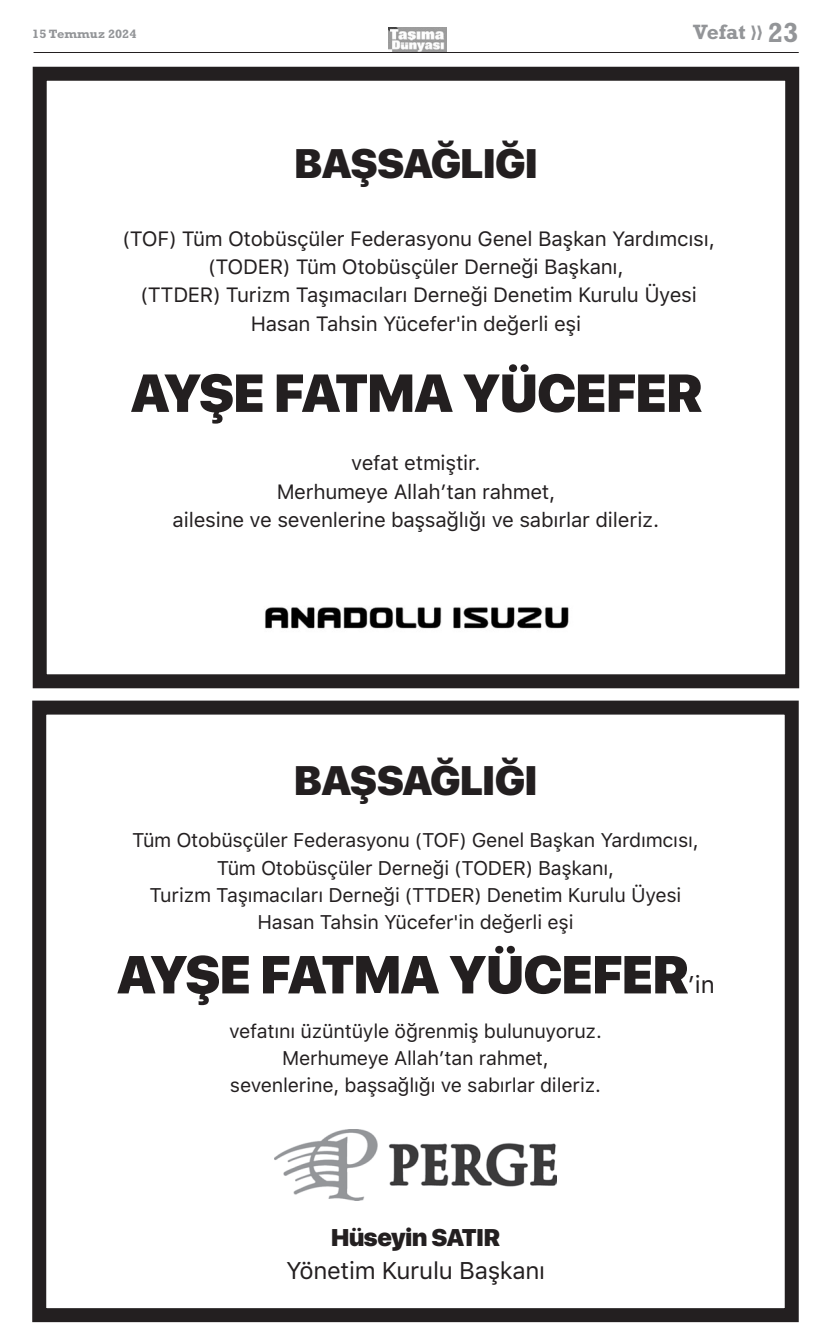
<style>
.page{position:relative;width:831px;height:1342px;background:#fff}
.page>*{position:absolute;margin:0;border:0;box-sizing:border-box;transform-origin:0 0}
.t1{font:900 51.89px ".SFNS Display";letter-spacing:-.015em;color:#231f20}
.t2{font:900 39.99px ".SFNS Display";letter-spacing:-.02em;color:#231f20}
.t3{font:23.54px ".SFNS Text";letter-spacing:-.015em;color:#231f20}
.t4{font:900 23.54px ".SFNS Display";letter-spacing:-.015em;color:#231f20}
.t5{font:21px "Rockwell Bold Tr";color:#939598}
.t6{font:20.12px/28.4px ".SFNS Text";letter-spacing:-.015em;color:#231f20;text-align:center}
.t7{font:19.25px/27.2px ".SFNS Text";letter-spacing:-.015em;color:#231f20;text-align:center}
.t8{font:12.25px "Rockwell Bold Tr";color:#939598;scale:1.05 1}
.s1{font-size:28px}
.s2{font-family:".SFNS Text";font-weight:400;font-size:23.54px}
</style>
<div class="page">
<div style="left:33px;top:67px;width:766px;height:621px;border:14px solid #231f20"></div>
<img style="left:265px;top:607px;width:304px;height:22px">
<div style="left:32px;top:701px;width:767px;height:621px;border:14px solid #231f20"></div>
<img style="left:275px;top:1130px;width:281px;height:70px">
<img style="left:388px;top:28px;width:58px;height:24px">
<hr style="left:34px;top:52px;width:765px;height:1px;background:#231f20">
<p class="t8" style="left:32px;top:30px;width:101px">15 Temmuz 2024</p>
<p class="t5" style="left:693px;top:25px;width:107px">Vefat ❭❭ <span class="s1">23</span></p>
<h2 class="t2" style="left:295px;top:140px;width:245px">BAŞSAĞLIĞI</h2>
<p class="t6" style="left:123px;top:224px;width:594px">(TOF) Tüm Otobüsçüler Federasyonu Genel Başkan Yardımcısı, (TODER) Tüm Otobüsçüler Derneği Başkanı,<br>(TTDER) Turizm Taşımacıları Derneği Denetim Kurulu Üyesi Hasan Tahsin Yücefer'in değerli eşi</p>
<h1 class="t1" style="left:130px;top:364px;width:574px">AYŞE FATMA YÜCEFER</h1>
<p class="t6" style="left:173px;top:449px;width:488px">vefat etmiştir.<br>Merhumeye Allah’tan rahmet,<br>ailesine ve sevenlerine başsağlığı ve sabırlar dileriz.</p>
<h2 class="t2" style="left:294px;top:758px;width:245px">BAŞSAĞLIĞI</h2>
<p class="t7" style="left:132px;top:827px;width:568px">Tüm Otobüsçüler Federasyonu (TOF) Genel Başkan Yardımcısı, Tüm Otobüsçüler Derneği (TODER) Başkanı,<br>Turizm Taşımacıları Derneği (TTDER) Denetim Kurulu Üyesi Hasan Tahsin Yücefer'in değerli eşi</p>
<h1 class="t1" style="left:117px;top:945px;width:600px">AYŞE FATMA YÜCEFER<span class="s2">’in</span></h1>
<p class="t7" style="left:229px;top:1017px;width:374px">vefatını üzüntüyle öğrenmiş bulunuyoruz.<br>Merhumeye Allah’tan rahmet, sevenlerine, başsağlığı ve sabırlar dileriz.</p>
<p class="t4" style="left:331px;top:1224px;width:170px">Hüseyin SATIR</p>
<p class="t3" style="left:286px;top:1257px;width:260px">Yönetim Kurulu Başkanı</p>
</div>
